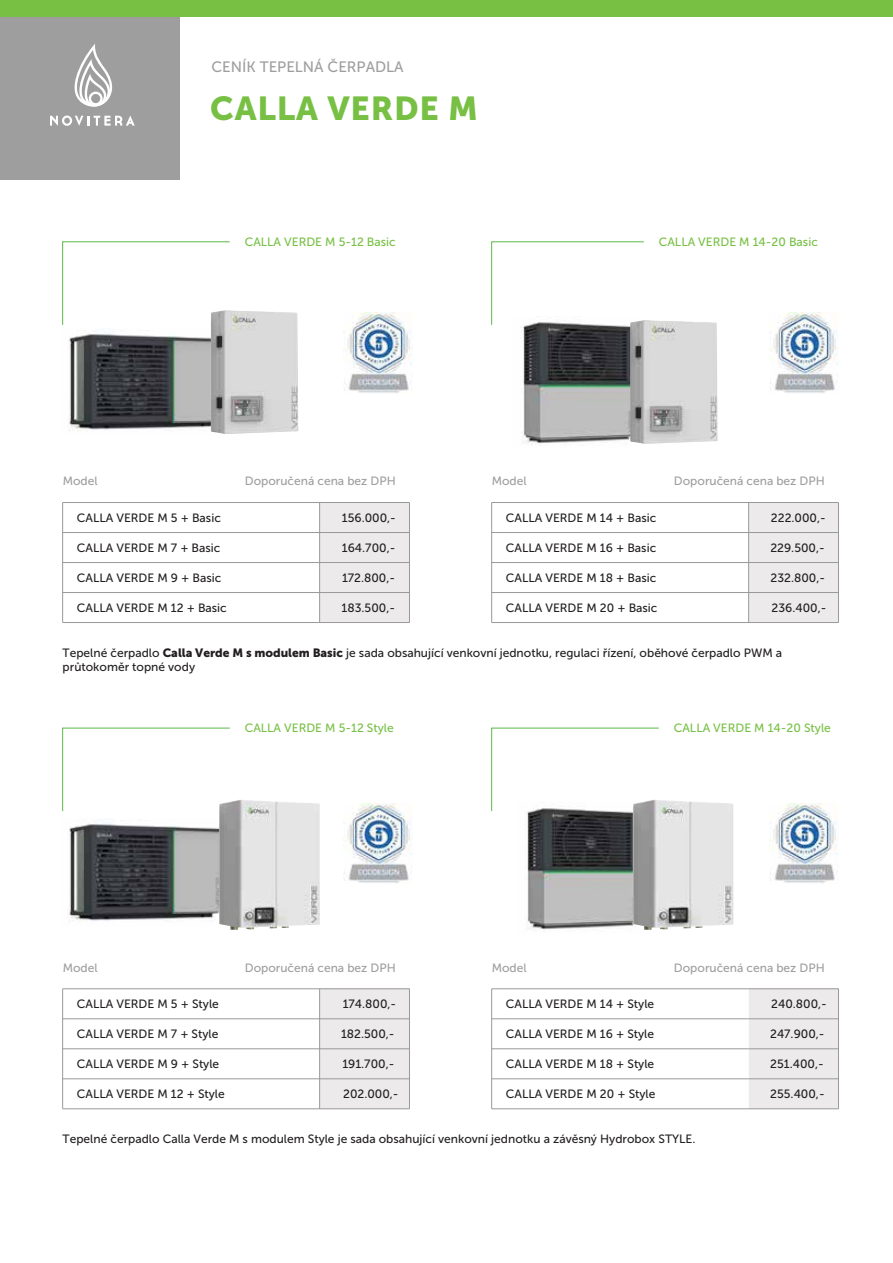
<style>
.page{position:relative;width:893px;height:1263px;background:#fff}
.page>*{position:absolute;margin:0;border:0;box-sizing:border-box;transform-origin:0 0}
.t1{font:33px "Museo Sans 900";letter-spacing:.025em;color:#77c044}
.t2{font:15px "Museo Sans 500";color:#9f9e9e}
.t3{font:12px/14.4px "Museo Sans 500";color:#221f20}
.t4{font:12px "Museo Sans 500";color:#9f9e9e}
.t5{font:12px "Museo Sans 500";color:#77c044}
.s1{font-family:"Museo Sans 900"}
</style>
<div class="page">
<div style="left:0;top:0;width:180px;height:180px;background:#9f9e9e"></div>
<div style="left:0;top:0;width:893px;height:16px;background:#77c044"></div>
<svg style="left:74px;top:44px;width:39px;height:63px"></svg>
<svg style="left:50px;top:116px;width:85px;height:10px"></svg>
<div style="left:320px;top:502px;width:89px;height:120px;background:#eceaeb"></div>
<hr style="left:63px;top:502px;width:346px;height:1px;background:#999997">
<hr style="left:63px;top:532px;width:346px;height:1px;background:#999997">
<hr style="left:63px;top:562px;width:346px;height:1px;background:#999997">
<hr style="left:63px;top:592px;width:346px;height:1px;background:#999997">
<hr style="left:63px;top:622px;width:346px;height:1px;background:#999997">
<img style="left:69px;top:329px;width:142px;height:102px">
<img style="left:211px;top:310px;width:87px;height:124px">
<hr style="left:62px;top:502px;width:1px;height:120px;background:#999997">
<hr style="left:409px;top:502px;width:1px;height:120px;background:#999997">
<hr style="left:319px;top:502px;width:1px;height:120px;background:#999997">
<div style="left:749px;top:502px;width:89px;height:120px;background:#eceaeb"></div>
<hr style="left:492px;top:502px;width:346px;height:1px;background:#999997">
<hr style="left:492px;top:532px;width:346px;height:1px;background:#999997">
<hr style="left:492px;top:562px;width:346px;height:1px;background:#999997">
<hr style="left:492px;top:592px;width:346px;height:1px;background:#999997">
<hr style="left:492px;top:622px;width:346px;height:1px;background:#999997">
<hr style="left:491px;top:502px;width:1px;height:120px;background:#999997">
<hr style="left:838px;top:502px;width:1px;height:120px;background:#999997">
<hr style="left:748px;top:502px;width:1px;height:120px;background:#999997">
<img style="left:344px;top:312px;width:68px;height:81px">
<img style="left:770px;top:312px;width:68px;height:81px">
<img style="left:344px;top:803px;width:68px;height:81px">
<img style="left:770px;top:803px;width:68px;height:81px">
<svg style="left:62px;top:241px;width:168px;height:85px"></svg>
<svg style="left:491px;top:241px;width:153px;height:84px"></svg>
<img style="left:513px;top:316px;width:129px;height:129px">
<img style="left:630px;top:320px;width:88px;height:124px">
<div style="left:320px;top:989px;width:89px;height:120px;background:#eceaeb"></div>
<hr style="left:63px;top:988px;width:346px;height:1px;background:#999997">
<hr style="left:63px;top:1018px;width:346px;height:1px;background:#999997">
<hr style="left:63px;top:1048px;width:346px;height:1px;background:#999997">
<hr style="left:63px;top:1078px;width:346px;height:1px;background:#999997">
<hr style="left:63px;top:1108px;width:346px;height:1px;background:#999997">
<img style="left:69px;top:819px;width:150px;height:103px">
<hr style="left:62px;top:989px;width:1px;height:120px;background:#999997">
<hr style="left:409px;top:989px;width:1px;height:120px;background:#999997">
<hr style="left:319px;top:989px;width:1px;height:120px;background:#999997">
<div style="left:749px;top:989px;width:89px;height:120px;background:#eceaeb"></div>
<hr style="left:492px;top:988px;width:346px;height:1px;background:#999997">
<hr style="left:492px;top:1018px;width:346px;height:1px;background:#999997">
<hr style="left:492px;top:1048px;width:346px;height:1px;background:#999997">
<hr style="left:492px;top:1078px;width:346px;height:1px;background:#999997">
<hr style="left:492px;top:1108px;width:346px;height:1px;background:#999997">
<hr style="left:491px;top:989px;width:1px;height:120px;background:#999997">
<hr style="left:838px;top:989px;width:1px;height:120px;background:#999997">
<svg style="left:62px;top:727px;width:168px;height:85px"></svg>
<svg style="left:491px;top:727px;width:168px;height:85px"></svg>
<img style="left:516px;top:803px;width:117px;height:128px">
<img style="left:633px;top:800px;width:100px;height:130px">
<img style="left:219px;top:800px;width:101px;height:130px">
<p class="t2" style="left:211px;top:59px;width:194px">CENÍK TEPELNÁ ČERPADLA</p>
<h1 class="t1" style="left:210px;top:90px;width:269px">CALLA VERDE M</h1>
<p class="t5" style="left:245px;top:235px;width:153px">CALLA VERDE M 5-12 Basic</p>
<p class="t5" style="left:659px;top:235px;width:161px">CALLA VERDE M 14-20 Basic</p>
<p class="t4" style="left:63px;top:475px;width:36px">Model</p>
<p class="t4" style="left:245px;top:475px;width:152px">Doporučená cena bez DPH</p>
<p class="t3" style="left:77px;top:511px;width:145px">CALLA VERDE M 5 + Basic</p>
<p class="t3" style="left:342px;top:511px;width:56px">156.000,-</p>
<p class="t3" style="left:342px;top:541px;width:55px">164.700,-</p>
<p class="t3" style="left:342px;top:571px;width:55px">172.800,-</p>
<p class="t3" style="left:342px;top:601px;width:55px">183.500,-</p>
<p class="t3" style="left:77px;top:541px;width:145px">CALLA VERDE M 7 + Basic</p>
<p class="t3" style="left:77px;top:571px;width:146px">CALLA VERDE M 9 + Basic</p>
<p class="t3" style="left:77px;top:601px;width:151px">CALLA VERDE M 12 + Basic</p>
<p class="t4" style="left:492px;top:475px;width:36px">Model</p>
<p class="t4" style="left:674px;top:475px;width:152px">Doporučená cena bez DPH</p>
<p class="t3" style="left:506px;top:511px;width:152px">CALLA VERDE M 14 + Basic</p>
<p class="t3" style="left:506px;top:541px;width:152px">CALLA VERDE M 16 + Basic</p>
<p class="t3" style="left:506px;top:571px;width:152px">CALLA VERDE M 18 + Basic</p>
<p class="t3" style="left:506px;top:601px;width:153px">CALLA VERDE M 20 + Basic</p>
<p class="t3" style="left:771px;top:511px;width:56px">222.000,-</p>
<p class="t3" style="left:770px;top:541px;width:56px">229.500,-</p>
<p class="t3" style="left:771px;top:571px;width:56px">232.800,-</p>
<p class="t3" style="left:772px;top:601px;width:56px">236.400,-</p>
<p class="t3" style="left:63px;top:646px;width:721px">Tepelné čerpadlo <span class="s1">Calla Verde M s modulem Basic</span> je sada obsahující venkovní jednotku, regulaci řízení, oběhové čerpadlo PWM a průtokoměr topné vody</p>
<p class="t5" style="left:245px;top:721px;width:151px">CALLA VERDE M 5-12 Style</p>
<p class="t5" style="left:674px;top:721px;width:159px">CALLA VERDE M 14-20 Style</p>
<p class="t4" style="left:63px;top:961px;width:36px">Model</p>
<p class="t4" style="left:245px;top:961px;width:152px">Doporučená cena bez DPH</p>
<p class="t3" style="left:77px;top:997px;width:143px">CALLA VERDE M 5 + Style</p>
<p class="t3" style="left:343px;top:997px;width:55px">174.800,-</p>
<p class="t3" style="left:341px;top:1027px;width:55px">182.500,-</p>
<p class="t3" style="left:342px;top:1057px;width:54px">191.700,-</p>
<p class="t3" style="left:343px;top:1087px;width:57px">202.000,-</p>
<p class="t3" style="left:77px;top:1027px;width:143px">CALLA VERDE M 7 + Style</p>
<p class="t3" style="left:77px;top:1057px;width:144px">CALLA VERDE M 9 + Style</p>
<p class="t3" style="left:77px;top:1087px;width:149px">CALLA VERDE M 12 + Style</p>
<p class="t4" style="left:492px;top:961px;width:36px">Model</p>
<p class="t4" style="left:674px;top:961px;width:152px">Doporučená cena bez DPH</p>
<p class="t3" style="left:506px;top:997px;width:150px">CALLA VERDE M 14 + Style</p>
<p class="t3" style="left:771px;top:997px;width:57px">240.800,-</p>
<p class="t3" style="left:770px;top:1027px;width:56px">247.900,-</p>
<p class="t3" style="left:770px;top:1057px;width:55px">251.400,-</p>
<p class="t3" style="left:770px;top:1087px;width:56px">255.400,-</p>
<p class="t3" style="left:506px;top:1027px;width:150px">CALLA VERDE M 16 + Style</p>
<p class="t3" style="left:506px;top:1057px;width:150px">CALLA VERDE M 18 + Style</p>
<p class="t3" style="left:506px;top:1087px;width:151px">CALLA VERDE M 20 + Style</p>
<p class="t3" style="left:63px;top:1132px;width:634px">Tepelné čerpadlo Calla Verde M s modulem Style je sada obsahující venkovní jednotku a závěsný Hydrobox STYLE.</p>
</div>
